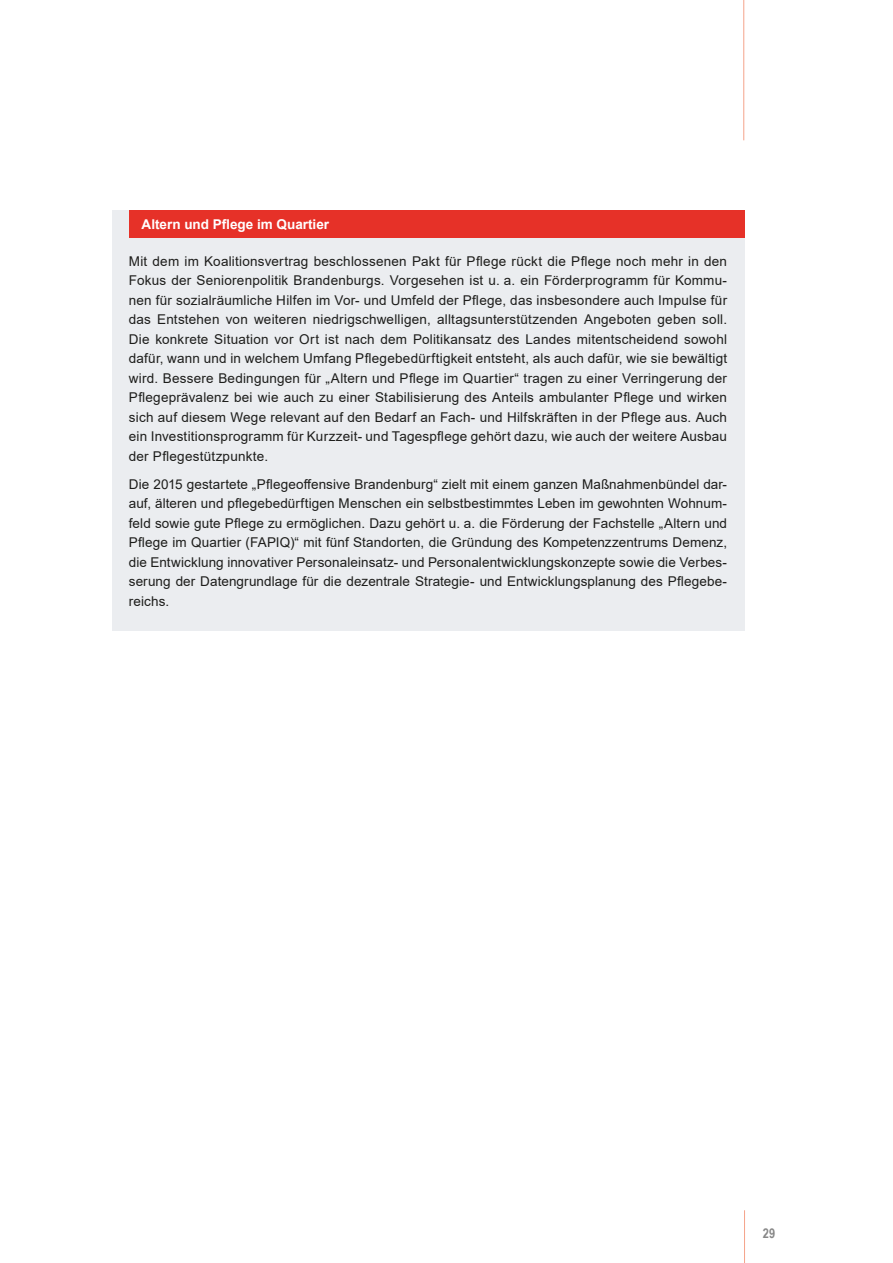
<style>
.page{position:relative;width:893px;height:1263px;background:#fff}
.page>*{position:absolute;margin:0;border:0;box-sizing:border-box;transform-origin:0 0}
.t1{font:13.5px/19.5px "Arial";letter-spacing:.01em;color:#1d1d1b;text-align:justify}
.t2{font:700 13.5px "Arial";color:#fff}
.t3{font:700 13.5px "Arial Narrow";color:#878787}
</style>
<div class="page">
<hr style="left:743px;top:0;width:1px;height:140px;background:#f5a38a">
<hr style="left:744px;top:1210px;width:1px;height:53px;background:#f5a38a">
<div style="left:112px;top:210px;width:632px;height:421px;background:#ebedf0"></div>
<div style="left:129px;top:210px;width:615px;height:28px;background:#e63128"></div>
<p class="t2" style="left:142px;top:215px;width:189px">Altern und Pflege im Quartier</p>
<p class="t1" style="left:129px;top:251px;width:600px">Mit dem im Koalitionsvertrag beschlossenen Pakt für Pflege rückt die Pflege noch mehr in den Fokus der Seniorenpolitik Brandenburgs. Vorgesehen ist u. a. ein Förderprogramm für Kommu&shy;nen für sozialräumliche Hilfen im Vor- und Umfeld der Pflege, das insbesondere auch Impulse für das Entstehen von weiteren niedrigschwelligen, alltagsunterstützenden Angeboten geben soll.<br>Die konkrete Situation vor Ort ist nach dem Politikansatz des Landes mitentscheidend sowohl dafür, wann und in welchem Umfang Pflegebedürftigkeit entsteht, als auch dafür, wie sie bewältigt wird. Bessere Bedingungen für „Altern und Pflege im Quartier“ tragen zu einer Verringerung der Pflegeprävalenz bei wie auch zu einer Stabilisierung des Anteils ambulanter Pflege und wirken sich auf diesem Wege relevant auf den Bedarf an Fach- und Hilfskräften in der Pflege aus. Auch ein Investitionsprogramm für Kurzzeit- und Tagespflege gehört dazu, wie auch der weitere Ausbau der Pflegestützpunkte.</p>
<p class="t1" style="left:129px;top:474px;width:600px">Die 2015 gestartete „Pflegeoffensive Brandenburg“ zielt mit einem ganzen Maßnahmenbündel dar&shy;auf, älteren und pflegebedürftigen Menschen ein selbstbestimmtes Leben im gewohnten Wohnum&shy;feld sowie gute Pflege zu ermöglichen. Dazu gehört u. a. die Förderung der Fachstelle „Altern und Pflege im Quartier (FAPIQ)“ mit fünf Standorten, die Gründung des Kompetenzzentrums Demenz, die Entwicklung innovativer Personaleinsatz- und Personalentwicklungskonzepte sowie die Verbes&shy;serung der Datengrundlage für die dezentrale Strategie- und Entwicklungsplanung des Pflegebe&shy;reichs.</p>
<p class="t3" style="left:763px;top:1223px;width:14px">29</p>
</div>
